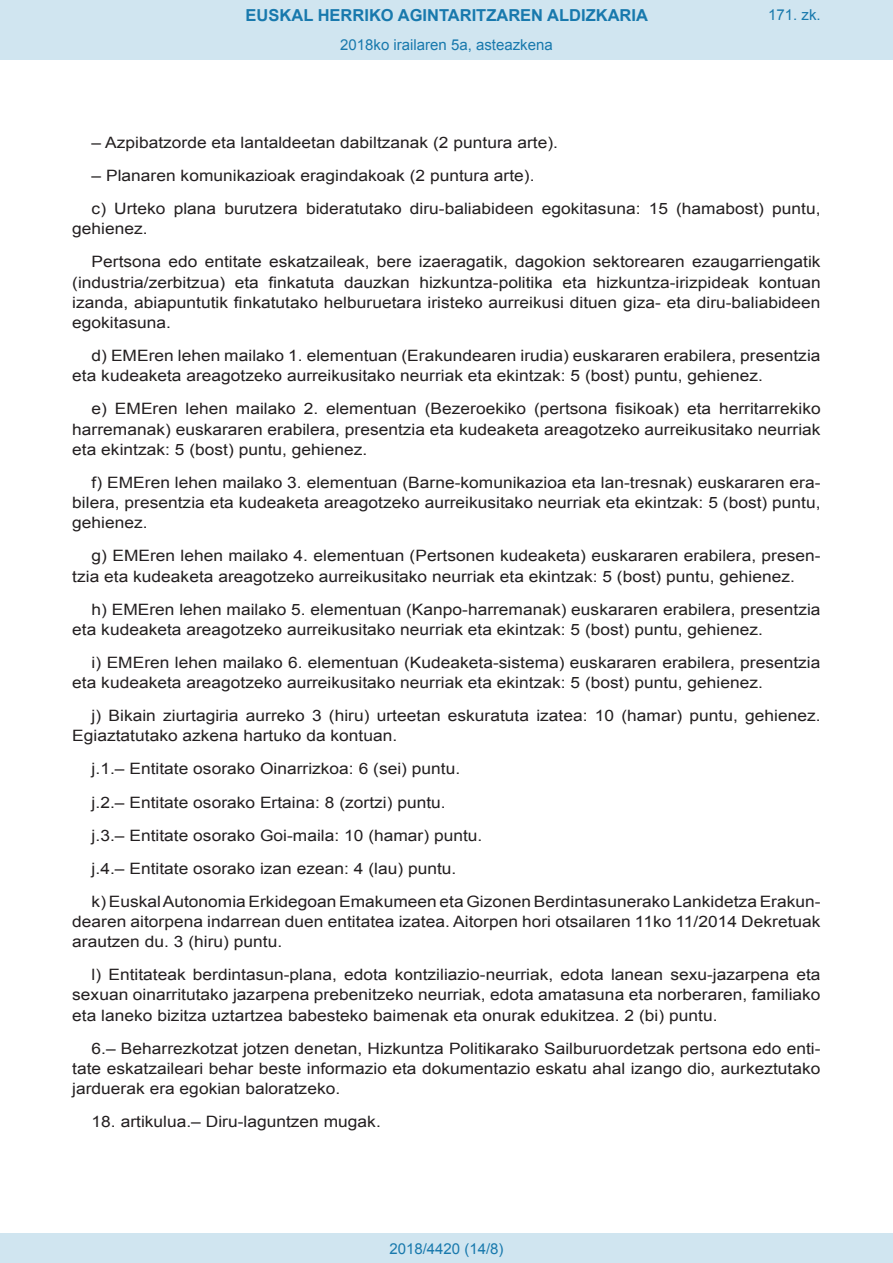
<style>
.page{position:relative;width:893px;height:1263px;background:#fff}
.page>*{position:absolute;margin:0;border:0;box-sizing:border-box;transform-origin:0 0}
.t1{font:700 16.5px "Arial";color:#1879ad}
.BOPVDetalle{font:15.6px/20.2px "Arial";color:#231f20;scale:1.11 1}
.Paginacion_Centro{font:15px "Arial";color:#1879ad}
</style>
<div class="page">
<div style="left:0;top:0;width:893px;height:60px;background:#d0e5f0"></div>
<div style="left:0;top:1233px;width:893px;height:30px;background:#d0e5f0"></div>
<p class="t1" style="left:246px;top:4px;width:404px">EUSKAL HERRIKO AGINTARITZAREN ALDIZKARIA</p>
<p class="Paginacion_Centro" style="left:340px;top:35px;width:214px">2018ko irailaren 5a, asteazkena</p>
<p class="Paginacion_Centro" style="left:768px;top:5px;width:54px">171. zk.</p>
<p class="BOPVDetalle" style="left:92px;top:133px;width:422px">– Azpibatzorde eta lantaldeetan dabiltzanak (2 puntura arte).</p>
<p class="BOPVDetalle" style="left:92px;top:166px;width:401px">– Planaren komunikazioak eragindakoak (2 puntura arte).</p>
<p class="BOPVDetalle" style="left:72px;top:199px;width:676px;text-indent:19px">c) Urteko plana burutzera bideratutako diru-baliabideen egokitasuna: 15 (hamabost) puntu, gehienez.</p>
<p class="BOPVDetalle" style="left:72px;top:252px;width:676px;text-align:justify;text-indent:19px">Pertsona edo entitate eskatzaileak, bere izaeragatik, dagokion sektorearen ezaugarriengatik (industria/zerbitzua) eta finkatuta dauzkan hizkuntza-politika eta hizkuntza-irizpideak kontuan izanda, abiapuntutik finkatutako helburuetara iristeko aurreikusi dituen giza- eta diru-baliabideen egokitasuna.</p>
<p class="BOPVDetalle" style="left:72px;top:346px;width:676px;text-indent:19px">d) EMEren lehen mailako 1. elementuan (Erakundearen irudia) euskararen erabilera, presentzia eta kudeaketa areagotzeko aurreikusitako neurriak eta ekintzak: 5 (bost) puntu, gehienez.</p>
<p class="BOPVDetalle" style="left:72px;top:399px;width:676px;text-align:justify;text-indent:19px">e) EMEren lehen mailako 2. elementuan (Bezeroekiko (pertsona fisikoak) eta herritarrekiko harremanak) euskararen erabilera, presentzia eta kudeaketa areagotzeko aurreikusitako neurriak eta ekintzak: 5 (bost) puntu, gehienez.</p>
<p class="BOPVDetalle" style="left:72px;top:472px;width:676px;text-align:justify;text-indent:19px">f) EMEren lehen mailako 3. elementuan (Barne-komunikazioa eta lan-tresnak) euskararen era&shy;bilera, presentzia eta kudeaketa areagotzeko aurreikusitako neurriak eta ekintzak: 5 (bost) puntu, gehienez.</p>
<p class="BOPVDetalle" style="left:72px;top:546px;width:676px;text-indent:19px">g) EMEren lehen mailako 4. elementuan (Pertsonen kudeaketa) euskararen erabilera, presen&shy;tzia eta kudeaketa areagotzeko aurreikusitako neurriak eta ekintzak: 5 (bost) puntu, gehienez.</p>
<p class="BOPVDetalle" style="left:72px;top:599px;width:676px;text-indent:19px">h) EMEren lehen mailako 5. elementuan (Kanpo-harremanak) euskararen erabilera, presentzia eta kudeaketa areagotzeko aurreikusitako neurriak eta ekintzak: 5 (bost) puntu, gehienez.</p>
<p class="BOPVDetalle" style="left:72px;top:652px;width:676px;text-indent:19px">i) EMEren lehen mailako 6. elementuan (Kudeaketa-sistema) euskararen erabilera, presentzia eta kudeaketa areagotzeko aurreikusitako neurriak eta ekintzak: 5 (bost) puntu, gehienez.</p>
<p class="BOPVDetalle" style="left:72px;top:706px;width:676px;text-indent:19px">j) Bikain ziurtagiria aurreko 3 (hiru) urteetan eskuratuta izatea: 10 (hamar) puntu, gehienez.<br>Egiaztatutako azkena hartuko da kontuan.</p>
<p class="BOPVDetalle" style="left:92px;top:759px;width:334px">j.1.– Entitate osorako Oinarrizkoa: 6 (sei) puntu.</p>
<p class="BOPVDetalle" style="left:92px;top:792px;width:321px">j.2.– Entitate osorako Ertaina: 8 (zortzi) puntu.</p>
<p class="BOPVDetalle" style="left:92px;top:825px;width:354px">j.3.– Entitate osorako Goi-maila: 10 (hamar) puntu.</p>
<p class="BOPVDetalle" style="left:92px;top:858px;width:330px">j.4.– Entitate osorako izan ezean: 4 (lau) puntu.</p>
<p class="BOPVDetalle" style="left:72px;top:891px;width:676px;text-align:justify;text-indent:19px">k) Euskal Autonomia Erkidegoan Emakumeen eta Gizonen Berdintasunerako Lankidetza Erakun&shy;dearen aitorpena indarrean duen entitatea izatea. Aitorpen hori otsailaren 11ko 11/2014 Dekretuak arautzen du. 3 (hiru) puntu.</p>
<p class="BOPVDetalle" style="left:72px;top:964px;width:676px;text-align:justify;text-indent:19px">l) Entitateak berdintasun-plana, edota kontziliazio-neurriak, edota lanean sexu-jazarpena eta sexuan oinarritutako jazarpena prebenitzeko neurriak, edota amatasuna eta norberaren, familiako eta laneko bizitza uztartzea babesteko baimenak eta onurak edukitzea. 2 (bi) puntu.</p>
<p class="BOPVDetalle" style="left:72px;top:1038px;width:676px;text-align:justify;text-indent:19px">6.– Beharrezkotzat jotzen denetan, Hizkuntza Politikarako Sailburuordetzak pertsona edo enti&shy;tate eskatzaileari behar beste informazio eta dokumentazio eskatu ahal izango dio, aurkeztutako jarduerak era egokian baloratzeko.</p>
<p class="BOPVDetalle" style="left:92px;top:1111px;width:262px">18. artikulua.– Diru-laguntzen mugak.</p>
<p class="Paginacion_Centro" style="left:389px;top:1238px;width:116px">2018/4420 (14/8)</p>
</div>
